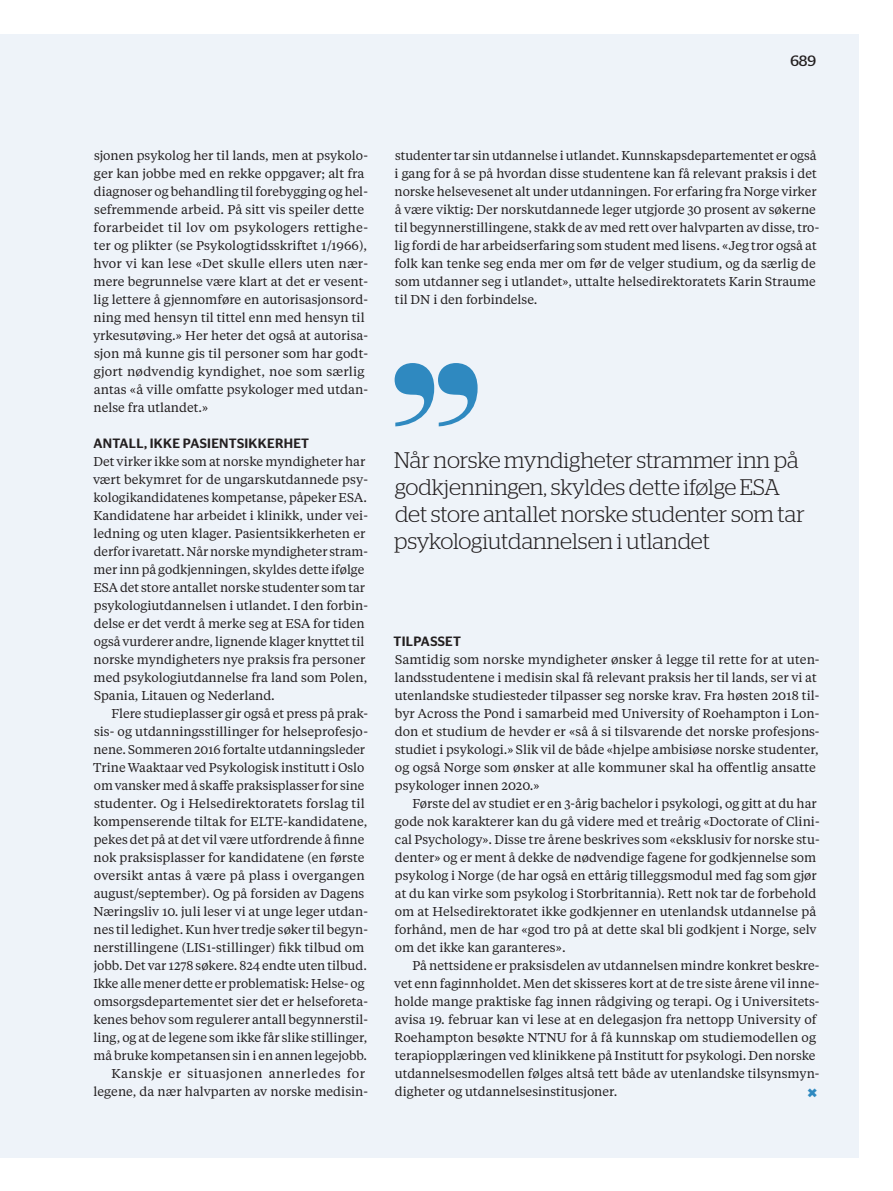
<style>
.page{position:relative;width:893px;height:1191px;background:#fff}
.page>*{position:absolute;margin:0;border:0;box-sizing:border-box;transform-origin:0 0}
.t1{font:300 22.5px/27px "Stag";letter-spacing:-.005em;color:#231f20}
.t2{font:700 18px "Stag Sans";color:#2f89c0}
.t3{font:15px "Stag";color:#231f20}
.t4{font:500 13.5px "Stag Sans";letter-spacing:.02em;color:#231f20}
.t5{font:12.75px/18px "Tiempos Text";color:#231f20}
</style>
<div class="page">
<div style="left:0;top:34px;width:859px;height:1123px;background:#eef3f9"></div>
<svg style="left:395px;top:363px;width:83px;height:63px"></svg>
<p class="t3" style="left:790px;top:52px;width:27px">689</p>
<p class="t5" style="left:93px;top:146px;width:276px">sjonen psykolog her til lands, men at psykolo&shy;ger kan jobbe med en rekke oppgaver; alt fra diagnoser og behandling til forebygging og hel&shy;sefremmende arbeid. På sitt vis speiler dette forarbeidet til lov om psykologers rettighe&shy;ter og plikter (se Psykologtidsskriftet 1/1966), hvor vi kan lese «Det skulle ellers uten nær&shy;mere begrunnelse være klart at det er vesent&shy;lig lettere å gjennomføre en autorisasjonsord&shy;ning med hensyn til tittel enn med hensyn til yrkesutøving.» Her heter det også at autorisa&shy;sjon må kunne gis til personer som har godt&shy;gjort nødvendig kyndighet, noe som særlig antas «å ville omfatte psykologer med utdan&shy;nelse fra utlandet.»</p>
<p class="t4" style="left:93px;top:435px;width:217px">ANTALL, IKKE PASIENTSIKKERHET</p>
<p class="t5" style="left:93px;top:452px;width:276px">Det virker ikke som at norske myndigheter har vært bekymret for de ungarskutdannede psy&shy;kologikandidatenes kompetanse, påpeker ESA.<br>Kandidatene har arbeidet i klinikk, under vei&shy;ledning og uten klager. Pasientsikkerheten er derfor ivaretatt. Når norske myndigheter stram&shy;mer inn på godkjenningen, skyldes dette ifølge ESA det store antallet norske studenter som tar psykologiutdannelsen i utlandet. I den forbin&shy;delse er det verdt å merke seg at ESA for tiden også vurderer andre, lignende klager knyttet til norske myndigheters nye praksis fra personer med psykologiutdannelse fra land som Polen, Spania, Litauen og Nederland.</p>
<p class="t5" style="left:93px;top:704px;width:276px;text-align:right">Flere studieplasser gir også et press på prak&shy;sis- og utdanningsstillinger for helseprofesjo&shy;nene. Sommeren 2016 fortalte utdanningsleder Trine Waaktaar ved Psykologisk institutt i Oslo om vansker med å skaffe praksisplasser for sine studenter. Og i Helsedirektoratets forslag til kompenserende tiltak for ELTE-kandidatene, pekes det på at det vil være utfordrende å finne nok praksisplasser for kandidatene (en første oversikt antas å være på plass i overgangen august/september). Og på forsiden av Dagens Næringsliv 10. juli leser vi at unge leger utdan&shy;nes til ledighet. Kun hver tredje søker til begyn&shy;nerstillingene (LIS1-stillinger) fikk tilbud om jobb. Det var 1278 søkere. 824 endte uten tilbud.<br>Ikke alle mener dette er problematisk: Helse- og omsorgsdepartementet sier det er helseforeta&shy;kenes behov som regulerer antall begynnerstil&shy;ling, og at de legene som ikke får slike stillinger, må bruke kompetansen sin i en annen legejobb.<br>Kanskje er situasjonen annerledes for legene, da nær halvparten av norske medisin-</p>
<p class="t5" style="left:395px;top:146px;width:426px">studenter tar sin utdannelse i utlandet. Kunnskapsdepartementet er også i gang for å se på hvordan disse studentene kan få relevant praksis i det norske helsevesenet alt under utdanningen. For erfaring fra Norge virker å være viktig: Der norskutdannede leger utgjorde 30 prosent av søkerne til begynnerstillingene, stakk de av med rett over halvparten av disse, tro&shy;lig fordi de har arbeidserfaring som student med lisens. «Jeg tror også at folk kan tenke seg enda mer om før de velger studium, og da særlig de som utdanner seg i utlandet», uttalte helsedirektoratets Karin Straume til DN i den forbindelse.</p>
<h1 class="t1" style="left:394px;top:446px;width:412px">Når norske myndigheter strammer inn på godkjenningen, skyldes dette ifølge ESA det store antallet norske studenter som tar psykologiutdannelsen i utlandet</h1>
<p class="t4" style="left:394px;top:633px;width:69px">TILPASSET</p>
<p class="t5" style="left:395px;top:650px;width:426px">Samtidig som norske myndigheter ønsker å legge til rette for at uten&shy;landsstudentene i medisin skal få relevant praksis her til lands, ser vi at utenlandske studiesteder tilpasser seg norske krav. Fra høsten 2018 til&shy;byr Across the Pond i samarbeid med University of Roehampton i Lon&shy;don et studium de hevder er «så å si tilsvarende det norske profesjons&shy;studiet i psykologi.» Slik vil de både «hjelpe ambisiøse norske studenter, og også Norge som ønsker at alle kommuner skal ha offentlig ansatte psykologer innen 2020.»</p>
<p class="t5" style="left:395px;top:794px;width:426px;text-indent:18px">Første del av studiet er en 3-årig bachelor i psykologi, og gitt at du har gode nok karakterer kan du gå videre med et treårig «Doctorate of Clini&shy;cal Psychology». Disse tre årene beskrives som «eksklusiv for norske stu&shy;denter» og er ment å dekke de nødvendige fagene for godkjennelse som psykolog i Norge (de har også en ettårig tilleggsmodul med fag som gjør at du kan virke som psykolog i Storbritannia). Rett nok tar de forbehold om at Helsedirektoratet ikke godkjenner en utenlandsk utdannelse på forhånd, men de har «god tro på at dette skal bli godkjent i Norge, selv om det ikke kan garanteres».</p>
<p class="t5" style="left:394px;top:956px;width:427px;text-indent:18px">På nettsidene er praksisdelen av utdannelsen mindre konkret beskre&shy;vet enn faginnholdet. Men det skisseres kort at de tre siste årene vil inne&shy;holde mange praktiske fag innen rådgiving og terapi. Og i Universitets&shy;avisa 19. februar kan vi lese at en delegasjon fra nettopp University of Roehampton besøkte NTNU for å få kunnskap om studiemodellen og terapiopplæringen ved klinikkene på Institutt for psykologi. Den norske utdannelsesmodellen følges altså tett både av utenlandske tilsynsmyn&shy;digheter og utdannelsesinstitusjoner.</p>
<h2 class="t2" style="left:807px;top:1081px;width:11px">×</h2>
</div>
